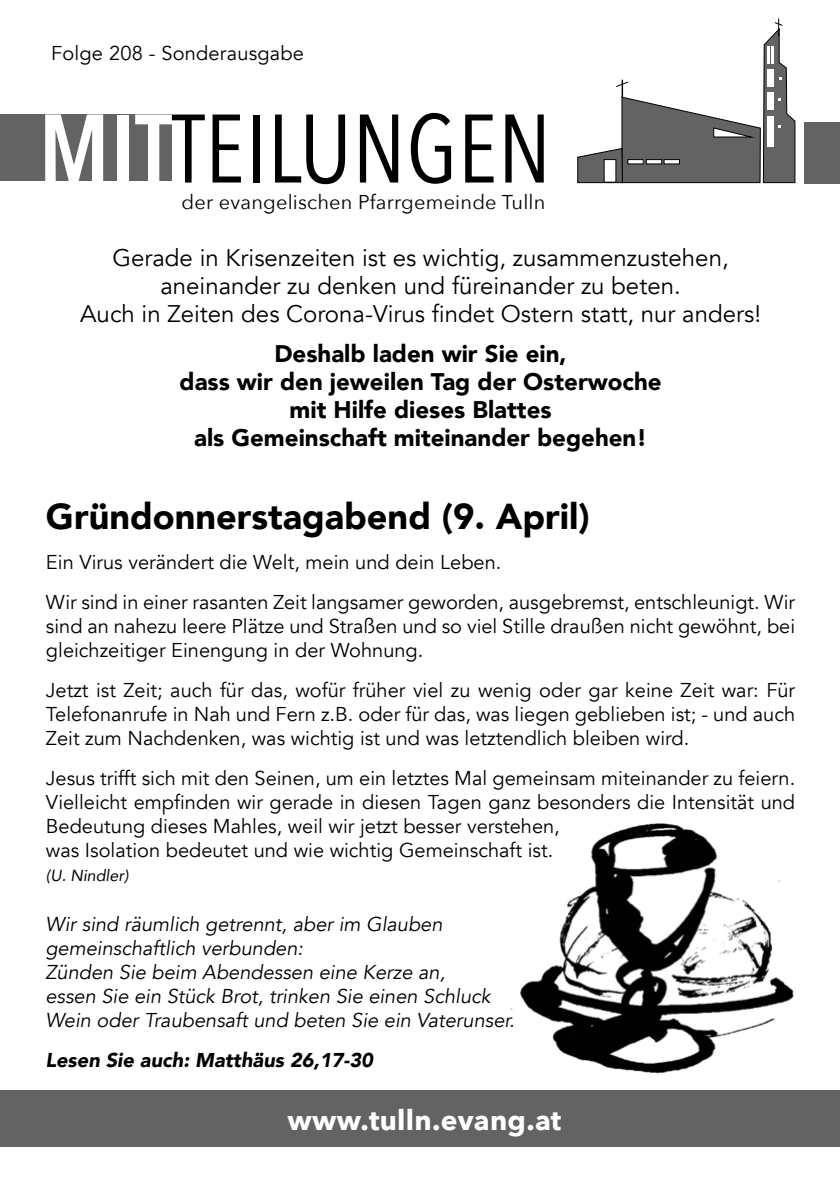
<style>
.page{position:relative;width:840px;height:1191px;background:#fff}
.page>*{position:absolute;margin:0;border:0;box-sizing:border-box;transform-origin:0 0}
.t1{font:96px "Avenir Next Condensed";color:#000}
.t2{font:900 36px "Avenir";color:#000}
.t3{font:700 28px "Avenir Next";letter-spacing:.01em;color:#fff}
.t4{font:24px/28px "Avenir";color:#000;text-align:center}
.t5{font:900 24px/28px "Avenir";color:#000;text-align:center}
.t6{font:20px/24px "Avenir";color:#000}
.t7{font:italic 20px/24px "Avenir";color:#000}
.t8{font:20px "Avenir Next";letter-spacing:.01em;color:#000}
.t9{font:italic 900 20px "Avenir";color:#000}
.t10{font:italic 16px "Avenir";color:#000}
.s1{font-weight:600;color:#fff}
</style>
<div class="page">
<img style="left:510px;top:823px;width:284px;height:251px">
<div style="left:804px;top:122px;width:35px;height:62px;background:#646363"></div>
<div style="left:0;top:115px;width:172px;height:66px;background:#646363"></div>
<svg style="left:577px;top:18px;width:218px;height:165px"></svg>
<hr style="left:627px;top:160px;width:16px;height:4px;background:#fff">
<div style="left:627px;top:159px;width:16px;height:5px;border:1px solid #000"></div>
<hr style="left:646px;top:160px;width:15px;height:4px;background:#fff">
<div style="left:645px;top:159px;width:16px;height:5px;border:1px solid #000"></div>
<hr style="left:663px;top:160px;width:16px;height:4px;background:#fff">
<div style="left:663px;top:159px;width:16px;height:5px;border:1px solid #000"></div>
<div style="left:0;top:1090px;width:839px;height:57px;background:#646363"></div>
<p class="t6" style="left:51px;top:41px;width:254px">Folge 208 - Sonderausgabe</p>
<h1 class="t1" style="left:38px;top:67px;width:514px"><span class="s1">MIT</span>TEILUNGEN</h1>
<p class="t8" style="left:181px;top:185px;width:365px">der evangelischen Pfarrgemeinde Tulln</p>
<p class="t4" style="left:80px;top:244px;width:682px">Gerade in Krisenzeiten ist es wichtig, zusammenzustehen, aneinander zu denken und füreinander zu beten.<br>Auch in Zeiten des Corona-Virus findet Ostern statt, nur anders!</p>
<p class="t5" style="left:179px;top:339px;width:483px">Deshalb laden wir Sie ein,<br>dass wir den jeweilen Tag der Osterwoche mit Hilfe dieses Blattes<br>als Gemeinschaft miteinander begehen!</p>
<h2 class="t2" style="left:46px;top:486px;width:545px">Gründonnerstagabend (9. April)</h2>
<p class="t6" style="left:46px;top:542px;width:750px;line-height:40px">Ein Virus verändert die Welt, mein und dein Leben.<br>Wir sind in einer rasanten Zeit langsamer geworden, ausgebremst, entschleunigt. Wir</p>
<p class="t6" style="left:46px;top:614px;width:750px">sind an nahezu leere Plätze und Straßen und so viel Stille draußen nicht gewöhnt, bei gleichzeitiger Einengung in der Wohnung.</p>
<p class="t6" style="left:46px;top:678px;width:750px;text-align:justify">Jetzt ist Zeit; auch für das, wofür früher viel zu wenig oder gar keine Zeit war: Für Telefonanrufe in Nah und Fern z.B. oder für das, was liegen geblieben ist; - und auch Zeit zum Nachdenken, was wichtig ist und was letztendlich bleiben wird.</p>
<p class="t6" style="left:46px;top:766px;width:750px">Jesus trifft sich mit den Seinen, um ein letztes Mal gemeinsam miteinander zu feiern.<br>Vielleicht empfinden wir gerade in diesen Tagen ganz besonders die Intensität und Bedeutung dieses Mahles, weil wir jetzt besser verstehen,<br>was Isolation bedeutet und wie wichtig Gemeinschaft ist.</p>
<p class="t10" style="left:46px;top:866px;width:84px">(U. Nindler)</p>
<p class="t7" style="left:45px;top:912px;width:470px">Wir sind räumlich getrennt, aber im Glauben gemeinschaftlich verbunden:<br>Zünden Sie beim Abendessen eine Kerze an,<br>essen Sie ein Stück Brot, trinken Sie einen Schluck Wein oder Traubensaft und beten Sie ein Vaterunser.</p>
<p class="t9" style="left:45px;top:1043px;width:329px">Lesen Sie auch: Matthäus 26,17-30</p>
<h3 class="t3" style="left:287px;top:1095px;width:275px">www.tulln.evang.at</h3>
</div>
